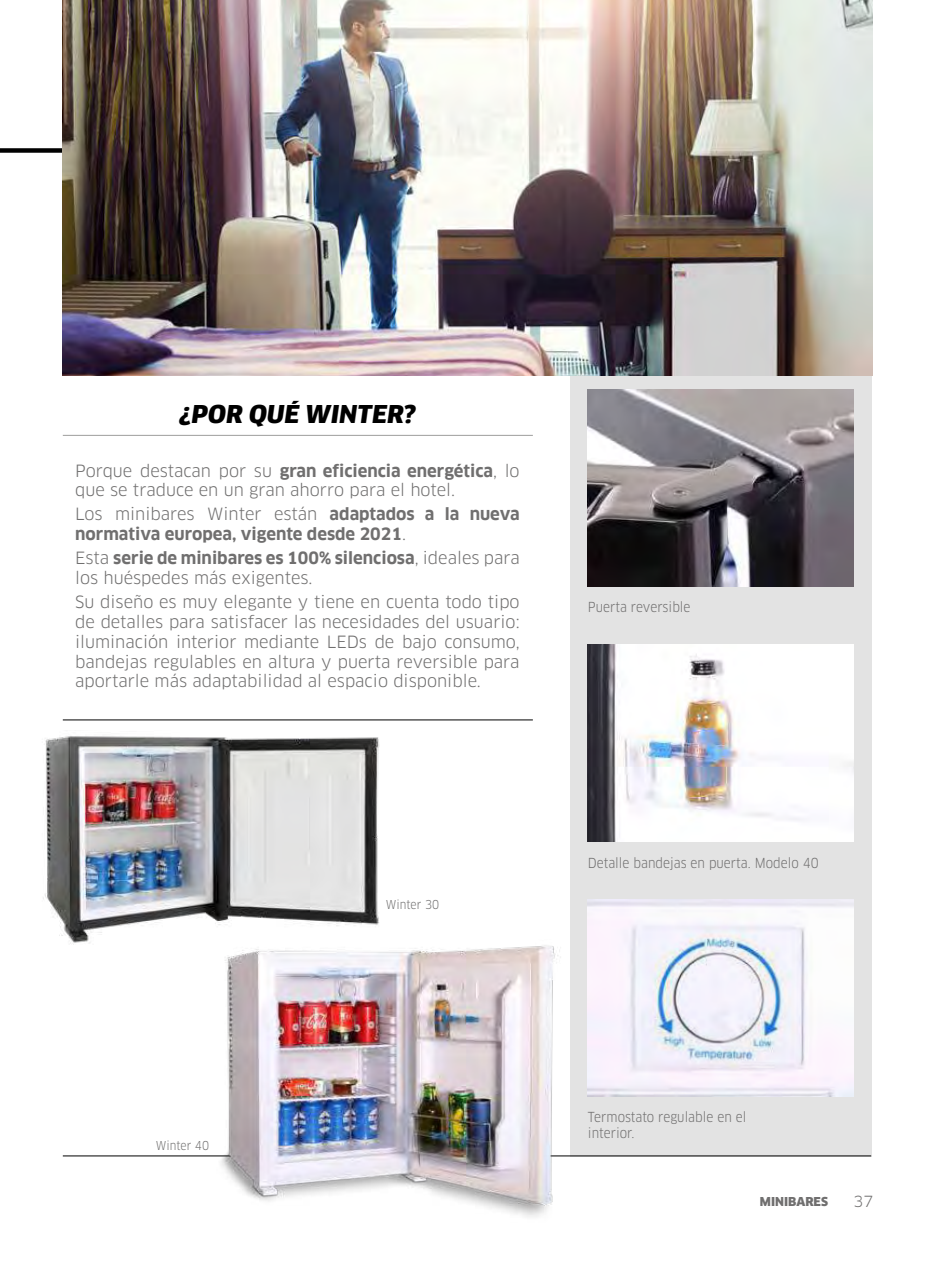
<style>
.page{position:relative;width:936px;height:1263px;background:#fff}
.page>*{position:absolute;margin:0;border:0;box-sizing:border-box;transform-origin:0 0}
.t1{font:italic 900 24px "Clan Pro";letter-spacing:.01em;color:#000}
.t2{font:16.5px/19.8px "Clan Pro";color:#706f6f}
.t3{font:700 16.5px/19.8px "Clan Pro";color:#706f6f}
.t4{font:15px "Clan Pro";color:#706f6f}
.t5{font:13.5px/16.5px "Clan Pro Narr";color:#706f6f}
.t6{font:12px "Clan Pro Narr";color:#706f6f}
.t7{font:900 12px "Clan Pro";color:#706f6f}
.s1{font-weight:700}
.s2{font-weight:400}
</style>
<div class="page">
<div style="left:570px;top:375px;width:302px;height:782px;background:#e3e3e3"></div>
<div style="left:0;top:148px;width:829px;height:5px;background:#000"></div>
<hr style="left:63px;top:435px;width:470px;height:1px;background:#9d9d9c">
<hr style="left:63px;top:719px;width:470px;height:1px;background:#000">
<hr style="left:63px;top:1155px;width:808px;height:1px;background:#000">
<img style="left:588px;top:389px;width:265px;height:197px">
<img style="left:588px;top:899px;width:265px;height:197px">
<img style="left:588px;top:644px;width:265px;height:197px">
<img style="left:43px;top:736px;width:337px;height:209px">
<img style="left:192px;top:940px;width:378px;height:277px">
<img style="left:62px;top:0;width:810px;height:375px">
<h1 class="t1" style="left:180px;top:400px;width:237px">¿POR QUÉ WINTER?</h1>
<p class="t2" style="left:75px;top:460px;width:446px">Porque destacan por su <span class="s1">gran eficiencia energética</span>, lo que se traduce en un gran ahorro para el hotel.</p>
<p class="t3" style="left:75px;top:505px;width:446px"><span class="s2">Los minibares Winter están</span> adaptados a la nueva normativa europea, vigente desde 2021<span class="s2">.</span></p>
<p class="t2" style="left:75px;top:548px;width:446px">Esta <span class="s1">serie de minibares es 100% silenciosa</span>, ideales para los huéspedes más exigentes.</p>
<p class="t2" style="left:75px;top:592px;width:446px;text-align:justify">Su diseño es muy elegante y tiene en cuenta todo tipo de detalles para satisfacer las necesidades del usuario: iluminación interior mediante LEDs de bajo consumo, bandejas regulables en altura y puerta reversible para aportarle más adaptabilidad al espacio disponible.</p>
<p class="t6" style="left:386px;top:897px;width:55px">Winter 30</p>
<p class="t5" style="left:588px;top:599px;width:104px">Puerta reversible</p>
<p class="t5" style="left:588px;top:854px;width:232px">Detalle bandejas en puerta. Modelo 40</p>
<p class="t6" style="left:156px;top:1138px;width:55px">Winter 40</p>
<p class="t5" style="left:588px;top:1108px;width:160px">Termostato regulable en el interior.</p>
<p class="t7" style="left:759px;top:1195px;width:70px">MINIBARES</p>
<p class="t4" style="left:853px;top:1193px;width:21px">37</p>
</div>
